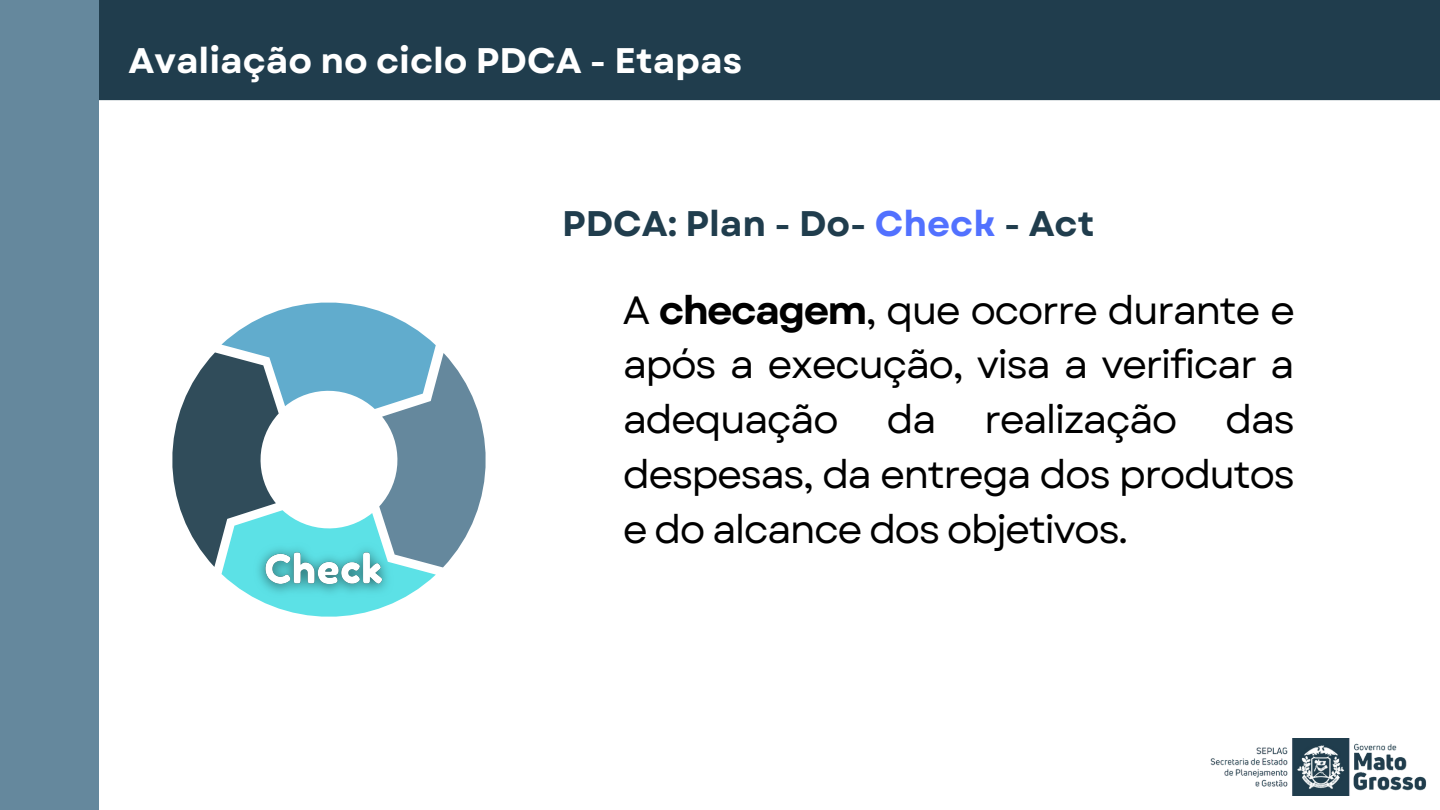
<style>
.page{position:relative;width:1440px;height:810px;background:#fff}
.page>*{position:absolute;margin:0;border:0;box-sizing:border-box;transform-origin:0 0}
.t1{font:39.4px/54.8px "Garet";letter-spacing:-.04em;color:#000;text-align:justify}
.t2{font:700 35.5px "Garet";color:#fff}
.t3{font:700 35.5px "Garet";color:#203d4d}
.s1{color:#5271ff}
.s2{font-weight:700}
</style>
<div class="page">
<div style="left:98px;top:0;width:1342px;height:100px;background:#203d4d"></div>
<div style="left:0;top:0;width:98px;height:810px;background:#65889d"></div>
<img style="left:1210px;top:739px;width:217px;height:56px">
<svg style="left:98px;top:212px;width:388px;height:411px"></svg>
<img style="left:247px;top:529px;width:154px;height:83px">
<p class="t2" style="left:129px;top:35px;width:615px">Avaliação no ciclo PDCA - Etapas</p>
<p class="t3" style="left:562px;top:198px;width:534px">PDCA: Plan - Do- <span class="s1">Check</span> - Act</p>
<p class="t1" style="left:623px;top:283px;width:674px">A <span class="s2">checagem</span>, que ocorre durante e após a execução, visa a verificar a adequação da realização das despesas, da entrega dos produtos e do alcance dos objetivos.</p>
</div>
